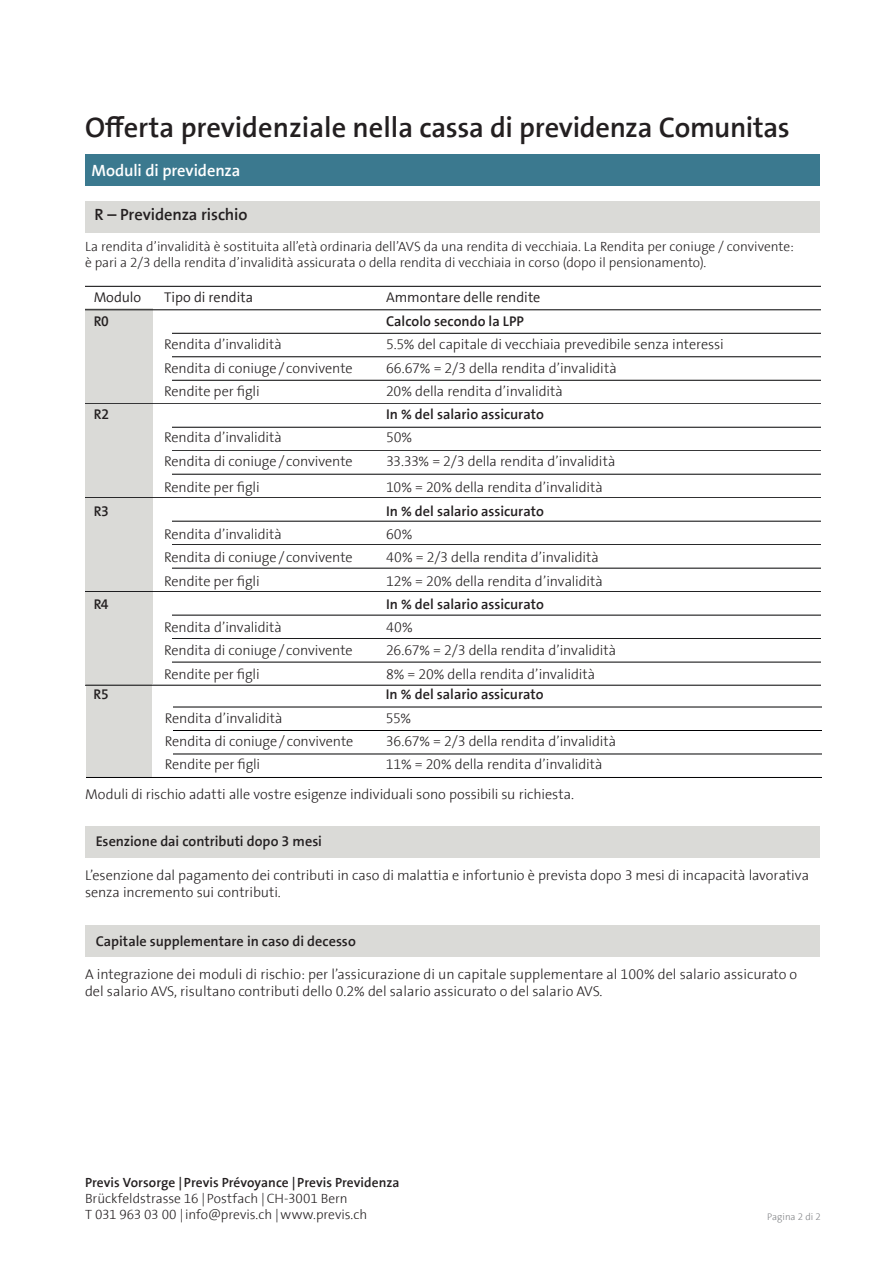
<style>
.page{position:relative;width:893px;height:1263px;background:#fff}
.page>*{position:absolute;margin:0;border:0;box-sizing:border-box;transform-origin:0 0}
.t1{font:300 28.5px "Previs The Sans";letter-spacing:-.01em;color:#231f20}
.t2{font:300 16.5px "Previs The Sans";letter-spacing:-.005em;color:#231f20}
.t3{font:300 16.5px "Previs The Sans";letter-spacing:-.005em;color:#fff}
.Text_8_light{font:300 14.25px/17.1px "Previs The Sans";letter-spacing:-.005em;color:#231f20}
.t4{font:300 14.25px "Previs The Sans";color:#231f20}
.t5{font:300 14.25px "Previs The Sans";color:#231f20}
.t6{font:300 14.25px "Previs The Sans";color:#231f20}
.t7{font:300 13.5px/16.2px "Previs The Sans";letter-spacing:-.005em;color:#231f20}
.t8{font:300 13.5px "Previs The Sans";color:#231f20}
.t9{font:300 9.75px "Previs The Sans";color:#808285}
</style>
<div class="page">
<div style="left:85px;top:925px;width:734px;height:32px;background:#dadad7"></div>
<div style="left:85px;top:826px;width:734px;height:32px;background:#dadad7"></div>
<div style="left:85px;top:308px;width:67px;height:376px;background:#dadad7"></div>
<div style="left:85px;top:201px;width:734px;height:32px;background:#dadad7"></div>
<div style="left:86px;top:154px;width:734px;height:32px;background:#3b798f"></div>
<div style="left:86px;top:684px;width:66px;height:93px;background:#dadad7"></div>
<svg style="left:173px;top:706px;width:649px;height:1px"></svg>
<svg style="left:173px;top:753px;width:649px;height:1px"></svg>
<svg style="left:173px;top:730px;width:649px;height:1px"></svg>
<svg style="left:86px;top:777px;width:736px;height:1px"></svg>
<svg style="left:172px;top:332px;width:649px;height:1px"></svg>
<svg style="left:172px;top:426px;width:649px;height:1px"></svg>
<svg style="left:172px;top:520px;width:649px;height:1px"></svg>
<svg style="left:172px;top:614px;width:649px;height:1px"></svg>
<svg style="left:172px;top:379px;width:649px;height:1px"></svg>
<svg style="left:172px;top:473px;width:649px;height:1px"></svg>
<svg style="left:172px;top:567px;width:649px;height:1px"></svg>
<svg style="left:172px;top:661px;width:649px;height:1px"></svg>
<svg style="left:85px;top:285px;width:736px;height:2px"></svg>
<svg style="left:172px;top:356px;width:649px;height:1px"></svg>
<svg style="left:172px;top:450px;width:649px;height:1px"></svg>
<svg style="left:172px;top:544px;width:649px;height:1px"></svg>
<svg style="left:172px;top:638px;width:649px;height:1px"></svg>
<svg style="left:85px;top:308px;width:736px;height:2px"></svg>
<svg style="left:85px;top:402px;width:736px;height:2px"></svg>
<svg style="left:85px;top:496px;width:736px;height:2px"></svg>
<svg style="left:85px;top:590px;width:736px;height:2px"></svg>
<svg style="left:85px;top:684px;width:736px;height:1px"></svg>
<h1 class="t1" style="left:85px;top:113px;width:706px">Offerta previdenziale nella cassa di previdenza Comunitas</h1>
<p class="t3" style="left:91px;top:162px;width:151px">Moduli di previdenza</p>
<h3 class="t2" style="left:95px;top:205px;width:154px">R – Previdenza rischio</h3>
<p class="t7" style="left:85px;top:239px;width:710px">La rendita d’invalidità è sostituita all’età ordinaria dell’AVS da una rendita di vecchiaia. La Rendita per coniuge / convivente: è pari a 2/3 della rendita d’invalidità assicurata o della rendita di vecchiaia in corso (dopo il pensionamento).</p>
<p class="t5" style="left:94px;top:290px;width:49px">Modulo</p>
<p class="t5" style="left:164px;top:290px;width:91px">Tipo di rendita</p>
<p class="t5" style="left:386px;top:290px;width:156px">Ammontare delle rendite</p>
<p class="t4" style="left:94px;top:313px;width:17px">R0</p>
<p class="t4" style="left:386px;top:313px;width:139px">Calcolo secondo la LPP</p>
<p class="Text_8_light" style="left:164px;top:336px;width:119px">Rendita d’invalidità</p>
<p class="Text_8_light" style="left:386px;top:336px;width:339px">5.5% del capitale di vecchiaia prevedibile senza interessi</p>
<p class="Text_8_light" style="left:164px;top:360px;width:190px">Rendita di coniuge/ convivente</p>
<p class="Text_8_light" style="left:386px;top:360px;width:232px">66.67% = 2/3 della rendita d’invalidità</p>
<p class="Text_8_light" style="left:164px;top:383px;width:97px">Rendite per figli</p>
<p class="Text_8_light" style="left:386px;top:383px;width:178px">20% della rendita d’invalidità</p>
<p class="t4" style="left:94px;top:407px;width:17px">R2</p>
<p class="t4" style="left:386px;top:407px;width:159px">In % del salario assicurato</p>
<p class="Text_8_light" style="left:164px;top:430px;width:119px">Rendita d’invalidità</p>
<p class="Text_8_light" style="left:386px;top:430px;width:28px">50%</p>
<p class="Text_8_light" style="left:164px;top:453px;width:190px">Rendita di coniuge/ convivente</p>
<p class="Text_8_light" style="left:386px;top:453px;width:231px">33.33% = 2/3 della rendita d’invalidità</p>
<p class="Text_8_light" style="left:164px;top:479px;width:97px">Rendite per figli</p>
<p class="Text_8_light" style="left:386px;top:479px;width:218px">10% = 20% della rendita d’invalidità</p>
<p class="t4" style="left:94px;top:503px;width:17px">R3</p>
<p class="t4" style="left:386px;top:503px;width:159px">In % del salario assicurato</p>
<p class="Text_8_light" style="left:164px;top:526px;width:119px">Rendita d’invalidità</p>
<p class="Text_8_light" style="left:386px;top:526px;width:28px">60%</p>
<p class="Text_8_light" style="left:164px;top:549px;width:190px">Rendita di coniuge/ convivente</p>
<p class="Text_8_light" style="left:386px;top:549px;width:214px">40% = 2/3 della rendita d’invalidità</p>
<p class="Text_8_light" style="left:164px;top:573px;width:97px">Rendite per figli</p>
<p class="Text_8_light" style="left:386px;top:573px;width:218px">12% = 20% della rendita d’invalidità</p>
<p class="t4" style="left:94px;top:596px;width:16px">R4</p>
<p class="t4" style="left:386px;top:596px;width:159px">In % del salario assicurato</p>
<p class="Text_8_light" style="left:164px;top:619px;width:119px">Rendita d’invalidità</p>
<p class="Text_8_light" style="left:386px;top:619px;width:28px">40%</p>
<p class="Text_8_light" style="left:164px;top:643px;width:190px">Rendita di coniuge/ convivente</p>
<p class="Text_8_light" style="left:386px;top:643px;width:232px">26.67% = 2/3 della rendita d’invalidità</p>
<p class="Text_8_light" style="left:164px;top:666px;width:97px">Rendite per figli</p>
<p class="Text_8_light" style="left:386px;top:666px;width:211px">8% = 20% della rendita d’invalidità</p>
<p class="t6" style="left:94px;top:687px;width:17px">R5</p>
<p class="t4" style="left:386px;top:687px;width:159px">In % del salario assicurato</p>
<p class="Text_8_light" style="left:165px;top:710px;width:119px">Rendita d’invalidità</p>
<p class="Text_8_light" style="left:386px;top:710px;width:27px">55%</p>
<p class="Text_8_light" style="left:165px;top:733px;width:190px">Rendita di coniuge/ convivente</p>
<p class="Text_8_light" style="left:386px;top:733px;width:232px">36.67% = 2/3 della rendita d’invalidità</p>
<p class="Text_8_light" style="left:165px;top:756px;width:97px">Rendite per figli</p>
<p class="Text_8_light" style="left:386px;top:756px;width:218px">11% = 20% della rendita d’invalidità</p>
<p class="Text_8_light" style="left:85px;top:787px;width:491px">Moduli di rischio adatti alle vostre esigenze individuali sono possibili su richiesta.</p>
<p class="t4" style="left:96px;top:834px;width:228px">Esenzione dai contributi dopo 3 mesi</p>
<p class="Text_8_light" style="left:85px;top:867px;width:726px">L’esenzione dal pagamento dei contributi in caso di malattia e infortunio è prevista dopo 3 mesi di incapacità lavorativa senza incremento sui contributi.</p>
<p class="t4" style="left:96px;top:934px;width:262px">Capitale supplementare in caso di decesso</p>
<p class="Text_8_light" style="left:85px;top:966px;width:714px">A integrazione dei moduli di rischio: per l’assicurazione di un capitale supplementare al 100% del salario assicurato o del salario AVS, risultano contributi dello 0.2% del salario assicurato o del salario AVS.</p>
<p class="t8" style="left:85px;top:1175px;width:316px">Previs Vorsorge |Previs Prévoyance |Previs Previdenza</p>
<p class="t7" style="left:85px;top:1190px;width:284px">Brückfeldstrasse 16 |Postfach |CH-3001 Bern<br>T 031 963 03 00 |info@previs.ch |www.previs.ch</p>
<p class="t9" style="left:767px;top:1212px;width:55px">Pagina 2 di 2</p>
</div>
